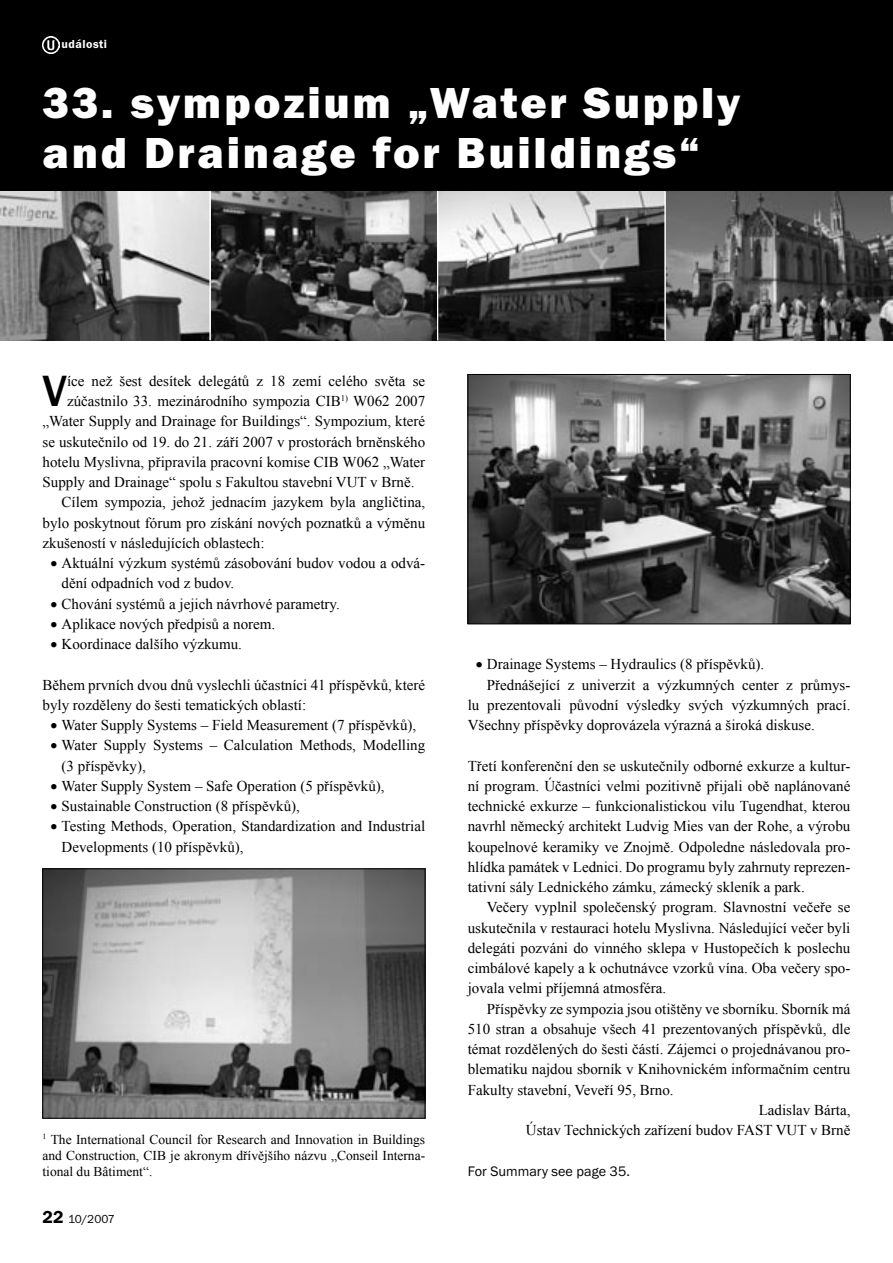
<style>
.page{position:relative;width:893px;height:1263px;background:#fff}
.page>*{position:absolute;margin:0;border:0;box-sizing:border-box;transform-origin:0 0}
.prvníx{font:500 45.3px "Franklin Got Itc TEE";color:#000}
.nadpisx{font:45px/49.5px "Franklin Got Itc TEE Heav";letter-spacing:.06em;color:#fff}
.textx{font:15px/20.2px "Times New Roman";color:#000;text-align:justify}
.prvníx-2{font:15px/20.2px "Times New Roman";color:#000}
.pořadíx{font:15px/20.2px "Times New Roman";color:#000}
.resumx{font:14.25px "Franklin Got Itc TEE";color:#000}
.textx-2{font:13.5px/16.2px "Times New Roman";color:#000;text-align:justify}
.t1{font:12px "Franklin Got Itc TEE";letter-spacing:-.015em;color:#000}
.t2{font:600 12px "Franklin Got Itc TEE";letter-spacing:.04em;color:#fff}
.s1{font-weight:600;font-size:18px}
</style>
<div class="page">
<div style="left:0;top:0;width:893px;height:191px;background:#000"></div>
<img style="left:42px;top:37px;width:17px;height:16px">
<img style="left:470px;top:376px;width:378px;height:246px">
<div style="left:468px;top:374px;width:382px;height:250px;border:1px solid #000"></div>
<img style="left:45px;top:871px;width:378px;height:245px">
<div style="left:43px;top:869px;width:382px;height:249px;border:1px solid #000"></div>
<img style="left:0;top:191px;width:893px;height:149px">
<hr style="left:437px;top:191px;width:1px;height:149px;background:#fff">
<hr style="left:665px;top:191px;width:1px;height:149px;background:#fff">
<hr style="left:210px;top:191px;width:1px;height:149px;background:#fff">
<p class="t2" style="left:62px;top:38px;width:47px">události</p>
<p class="nadpisx" style="left:43px;top:79px;width:699px">33. sympozium „Water Supply and Drainage for Buildings“</p>
<p class="prvníx" style="left:43px;top:366px;width:26px">V</p>
<p class="prvníx-2" style="left:67px;top:370px;width:360px">íce než šest desítek delegátů z 18 zemí celého světa se</p>
<p class="prvníx-2" style="left:67px;top:391px;width:360px">zúčastnilo 33. mezinárodního sympozia CIB<sup>1)</sup> W062 2007</p>
<p class="prvníx-2" style="left:43px;top:411px;width:384px">„Water Supply and Drainage for Buildings“. Sympozium, které</p>
<p class="prvníx-2" style="left:43px;top:431px;width:384px">se uskutečnilo od 19. do 21. září 2007 v prostorách brněnského</p>
<p class="prvníx-2" style="left:43px;top:451px;width:384px">hotelu Myslivna, připravila pracovní komise CIB W062 „Water</p>
<p class="prvníx-2" style="left:43px;top:472px;width:373px">Supply and Drainage“ spolu s Fakultou stavební VUT v Brně.</p>
<p class="textx" style="left:43px;top:492px;width:384px;text-indent:19px">Cílem sympozia, jehož jednacím jazykem byla angličtina, bylo poskytnout fórum pro získání nových poznatků a výměnu zkušeností v následujících oblastech:</p>
<p class="pořadíx" style="left:62px;top:553px;width:365px;text-indent:-11px">• Aktuální výzkum systémů zásobování budov vodou a odvá&shy;dění odpadních vod z budov.</p>
<p class="pořadíx" style="left:50px;top:593px;width:291px">• Chování systémů a jejich návrhové parametry.</p>
<p class="pořadíx" style="left:50px;top:613px;width:226px">• Aplikace nových předpisů a norem.</p>
<p class="pořadíx" style="left:50px;top:634px;width:193px">• Koordinace dalšího výzkumu.</p>
<p class="prvníx-2" style="left:43px;top:674px;width:384px">Během prvních dvou dnů vyslechli účastníci 41 příspěvků, které byly rozděleny do šesti tematických oblastí:</p>
<p class="pořadíx" style="left:50px;top:715px;width:367px">• Water Supply Systems – Field Measurement (7 příspěvků),</p>
<p class="pořadíx" style="left:62px;top:735px;width:365px;text-indent:-11px">• Water Supply Systems – Calculation Methods, Modelling (3 příspěvky),</p>
<p class="pořadíx" style="left:50px;top:775px;width:336px">• Water Supply System – Safe Operation (5 příspěvků),</p>
<p class="pořadíx" style="left:50px;top:796px;width:251px">• Sustainable Construction (8 příspěvků),</p>
<p class="pořadíx" style="left:62px;top:816px;width:365px;text-indent:-11px">• Testing Methods, Operation, Standardization and Industrial<br>Developments (10 příspěvků),</p>
<p class="textx-2" style="left:43px;top:1131px;width:384px"><sup>1</sup> The International Council for Research and Innovation in Buildings and Construction, CIB je akronym dřívějšího názvu „Conseil Interna&shy;tional du Bâtiment“.</p>
<p class="t1" style="left:43px;top:1212px;width:74px"><span class="s1">22</span> 10/2007</p>
<p class="pořadíx" style="left:476px;top:654px;width:290px">• Drainage Systems – Hydraulics (8 příspěvků).</p>
<p class="textx" style="left:468px;top:674px;width:384px;text-indent:19px">Přednášející z univerzit a výzkumných center z průmys&shy;lu prezentovali původní výsledky svých výzkumných prací.<br>Všechny příspěvky doprovázela výrazná a široká diskuse.</p>
<p class="prvníx-2" style="left:468px;top:755px;width:384px;text-align:justify">Třetí konferenční den se uskutečnily odborné exkurze a kultur&shy;ní program. Účastníci velmi pozitivně přijali obě naplánované technické exkurze – funkcionalistickou vilu Tugendhat, kterou navrhl německý architekt Ludvig Mies van der Rohe, a výrobu koupelnové keramiky ve Znojmě. Odpoledne následovala pro&shy;hlídka památek v Lednici. Do programu byly zahrnuty reprezen&shy;tativní sály Lednického zámku, zámecký skleník a park.</p>
<p class="textx" style="left:468px;top:897px;width:384px;text-indent:19px">Večery vyplnil společenský program. Slavnostní večeře se uskutečnila v restauraci hotelu Myslivna. Následující večer byli delegáti pozváni do vinného sklepa v Hustopečích k poslechu cimbálové kapely a k ochutnávce vzorků vína. Oba večery spo&shy;jovala velmi příjemná atmosféra.</p>
<p class="textx" style="left:468px;top:998px;width:384px;text-indent:19px">Příspěvky ze sympozia jsou otištěny ve sborníku. Sborník má 510 stran a obsahuje všech 41 prezentovaných příspěvků, dle témat rozdělených do šesti částí. Zájemci o projednávanou pro&shy;blematiku najdou sborník v Knihovnickém informačním centru Fakulty stavební, Veveří 95, Brno.</p>
<p class="textx" style="left:759px;top:1099px;width:93px">Ladislav Bárta,</p>
<p class="textx" style="left:526px;top:1120px;width:326px">Ústav Technických zařízení budov FAST VUT v Brně</p>
<p class="resumx" style="left:468px;top:1163px;width:164px">For Summary see page 35.</p>
</div>
